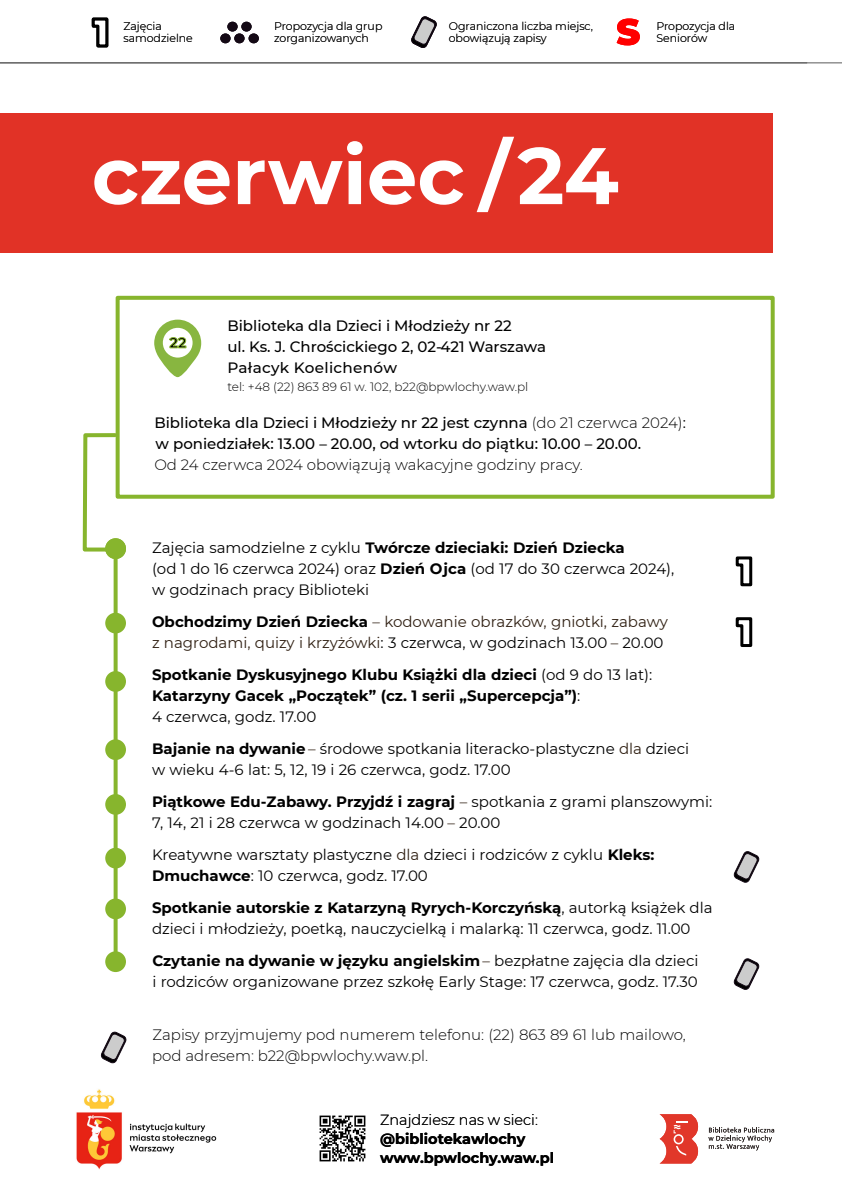
<style>
.page{position:relative;width:842px;height:1191px;background:#fff}
.page>*{position:absolute;margin:0;border:0;box-sizing:border-box;transform-origin:0 0}
.t1{font:700 80px "Montserrat";color:#fff}
.t2{font:15px/21px "Montserrat";color:#000}
.t3{font:500 15px/21px "Montserrat";color:#000}
.t4{font:300 15px/21px "Montserrat";color:#000}
.t5{font:700 15px/21px "Montserrat";color:#000}
.t6{font:15px/21px "Montserrat";color:#302013}
.t7{font:700 14.6px/18.9px "Montserrat";color:#000}
.t8{font:300 14.6px "Montserrat";color:#000}
.t9{font:300 12px "Montserrat";color:#000}
.t10{font:300 11px/12px "Montserrat";color:#000}
.s1{font-weight:300}
.s2{font-weight:400}
.s3{font-weight:700}
.s4{font-weight:700;color:#000}
.s5{color:#000}
.s6{color:#302013}
</style>
<div class="page">
<div style="left:0;top:113px;width:773px;height:139px;background:#e13226"></div>
<img style="left:319px;top:1115px;width:47px;height:47px">
<img style="left:76px;top:1089px;width:141px;height:81px">
<svg style="left:660px;top:1114px;width:38px;height:49px"></svg>
<svg style="left:708px;top:1127px;width:66px;height:23px"></svg>
<hr style="left:0;top:63px;width:842px;height:1px;background:#595959">
<svg style="left:91px;top:17px;width:18px;height:31px"></svg>
<div style="left:227px;top:22px;width:11px;height:10px;background:#140915;border-radius:50%"></div>
<div style="left:241px;top:22px;width:11px;height:10px;background:#140915;border-radius:50%"></div>
<div style="left:234px;top:33px;width:11px;height:10px;background:#140915;border-radius:50%"></div>
<div style="left:220px;top:33px;width:11px;height:10px;background:#140915;border-radius:50%"></div>
<div style="left:249px;top:33px;width:10px;height:10px;background:#140915;border-radius:50%"></div>
<svg style="left:411px;top:16px;width:26px;height:32px"></svg>
<svg style="left:617px;top:18px;width:23px;height:27px"></svg>
<svg style="left:82px;top:431px;width:38px;height:520px"></svg>
<svg style="left:154px;top:320px;width:47px;height:57px"></svg>
<div style="left:105px;top:613px;width:21px;height:20px;background:#87b52d;border-radius:50%"></div>
<div style="left:105px;top:671px;width:21px;height:21px;background:#87b52d;border-radius:50%"></div>
<div style="left:116px;top:296px;width:659px;height:203px;border:4px solid #87b52d"></div>
<div style="left:105px;top:538px;width:21px;height:21px;background:#87b52d;border-radius:50%"></div>
<div style="left:105px;top:794px;width:21px;height:21px;background:#87b52d;border-radius:50%"></div>
<div style="left:105px;top:847px;width:21px;height:21px;background:#87b52d;border-radius:50%"></div>
<div style="left:105px;top:898px;width:21px;height:21px;background:#87b52d;border-radius:50%"></div>
<div style="left:105px;top:951px;width:21px;height:21px;background:#87b52d;border-radius:50%"></div>
<div style="left:105px;top:739px;width:21px;height:21px;background:#87b52d;border-radius:50%"></div>
<svg style="left:735px;top:556px;width:18px;height:31px"></svg>
<svg style="left:735px;top:617px;width:18px;height:30px"></svg>
<svg style="left:733px;top:958px;width:26px;height:32px"></svg>
<svg style="left:733px;top:851px;width:26px;height:32px"></svg>
<svg style="left:100px;top:1031px;width:27px;height:33px"></svg>
<p class="t10" style="left:274px;top:20px;width:110px">Propozycja dla grup zorganizowanych</p>
<p class="t10" style="left:449px;top:20px;width:146px">Ograniczona liczba miejsc, obowiązują zapisy</p>
<p class="t10" style="left:123px;top:20px;width:71px">Zajęcia samodzielne</p>
<p class="t10" style="left:656px;top:20px;width:80px">Propozycja dla<br>Seniorów</p>
<h1 class="t1" style="left:92px;top:127px;width:528px">czerwiec /24</h1>
<p class="t3" style="left:227px;top:315px;width:320px">Biblioteka dla Dzieci i Młodzieży nr 22<br>ul. Ks. J. Chrościckiego 2, 02-421 Warszawa<br>Pałacyk Koelichenów</p>
<p class="t9" style="left:227px;top:379px;width:302px">tel: +48 (22) 863 89 61 w. 102, b22@bpwlochy.waw.pl</p>
<p class="t3" style="left:154px;top:412px;width:533px">Biblioteka dla Dzieci i Młodzieży nr 22 jest czynna <span class="s1">(do 21 czerwca 2024)</span><span class="s2">: </span>w poniedziałek: 13.00 – 20.00, od wtorku do piątku: 10.00 – 20.00.</p>
<p class="t4" style="left:154px;top:454px;width:430px">Od 24 czerwca 2024 obowiązują wakacyjne godziny pracy.</p>
<p class="t2" style="left:152px;top:537px;width:524px">Zajęcia samodzielne z cyklu <span class="s3">Twórcze dzieciaki: Dzień Dziecka<br></span>(od 1 do 16 czerwca 2024) oraz <span class="s3">Dzień Ojca</span> (od 17 do 30 czerwca 2024), w godzinach pracy Biblioteki</p>
<p class="t6" style="left:152px;top:611px;width:517px"><span class="s4">Obchodzimy Dzień Dziecka</span> – kodowanie obrazków, gniotki, zabawy z nagrodami, quizy i krzyżówki<span class="s5">: 3 czerwca, w godzinach 13.00</span> – <span class="s5">20.00</span></p>
<p class="t5" style="left:152px;top:664px;width:502px">Spotkanie Dyskusyjnego Klubu Książki dla dzieci <span class="s2">(od 9 do 13 lat):<br></span>Katarzyny Gacek „Początek” (cz. 1 serii „Supercepcja”)<span class="s2">:<br>4 czerwca, godz. 17.00</span></p>
<p class="t2" style="left:152px;top:738px;width:539px"><span class="s3">Bajanie na dywanie</span> <span class="s6">–</span> środowe spotkania literacko-plastyczne <span class="s6">dla</span> dzieci w wieku 4-6 lat: 5, 12, 19 i 26 czerwca, godz. 17.00</p>
<p class="t2" style="left:152px;top:791px;width:562px"><span class="s3">Piątkowe Edu-Zabawy. Przyjdź i zagraj</span> <span class="s6">–</span> spotkania z grami planszowymi:<br>7, 14, 21 i 28 czerwca w godzinach 14.00 <span class="s6">–</span> 20.00</p>
<p class="t2" style="left:152px;top:844px;width:504px">Kreatywne warsztaty plastyczne <span class="s6">dla</span> dzieci i rodziców z cyklu <span class="s3">Kleks:<br>Dmuchawce</span>: 10 czerwca, godz. 17.00</p>
<p class="t2" style="left:152px;top:897px;width:562px"><span class="s3">Spotkanie autorskie z Katarzyną Ryrych-Korczyńską</span>, autorką książek dla dzieci i młodzieży, poetką, nauczycielką i malarką: 11 czerwca, godz. 11.00</p>
<p class="t2" style="left:152px;top:950px;width:548px"><span class="s3">Czytanie na dywanie w języku angielskim</span> <span class="s6">–</span> bezpłatne zajęcia dla dzieci i rodziców organizowane przez szkołę Early Stage: 17 czerwca, godz. 17.30</p>
<p class="t4" style="left:152px;top:1024px;width:535px">Zapisy przyjmujemy pod numerem telefonu: (22) 863 89 61 lub mailowo, pod adresem: b22@bpwlochy.waw.pl.</p>
<p class="t8" style="left:380px;top:1110px;width:159px">Znajdziesz nas w sieci:</p>
<p class="t7" style="left:380px;top:1129px;width:175px">@bibliotekawlochy www.bpwlochy.waw.pl</p>
</div>
